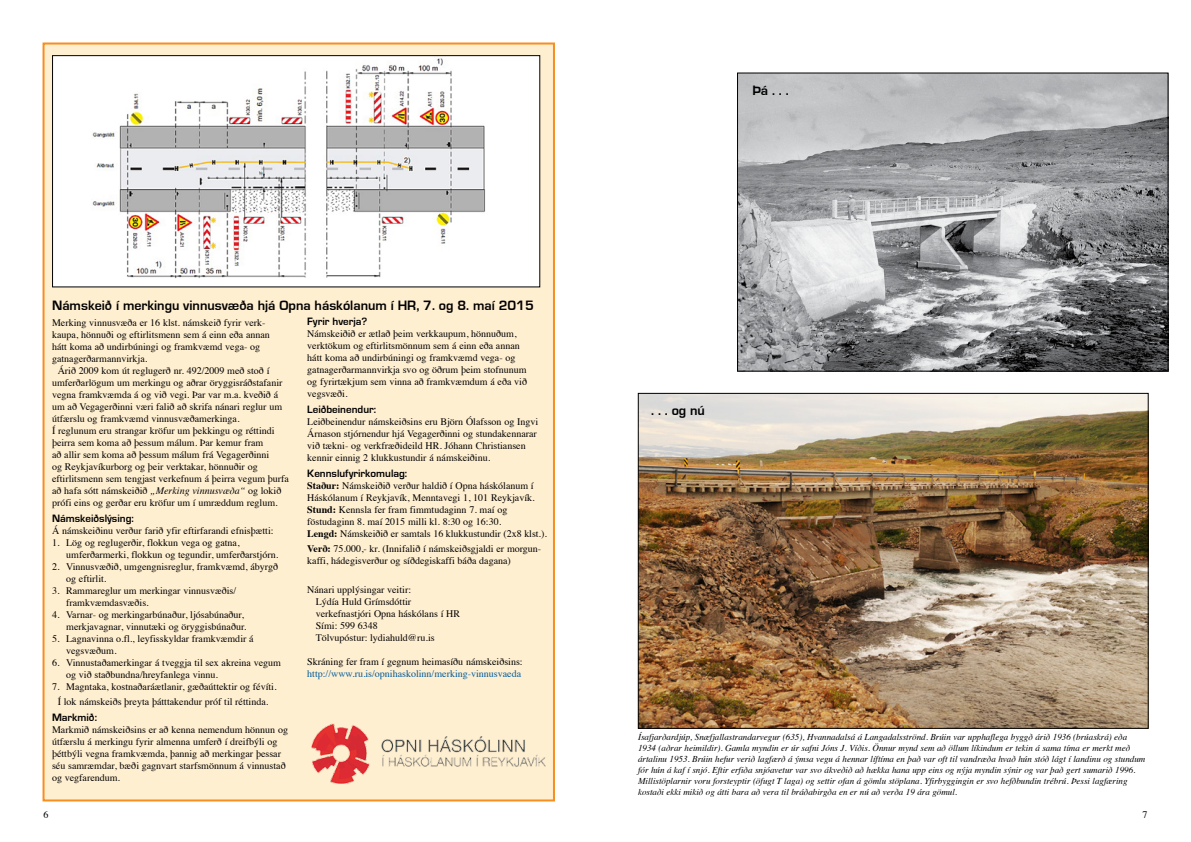
<style>
.page{position:relative;width:1191px;height:842px;background:#fff}
.page>*{position:absolute;margin:0;border:0;box-sizing:border-box;transform-origin:0 0}
.t1{font:700 14px "Eurostile";color:#000}
.t2{font:700 11px "Eurostile";color:#000}
.t3{font:10px/12px "Times";color:#000}
.t4{font:10px "Times";color:#005a9b}
.t5{font:italic 9px/11px "Times";color:#000}
.s1{font-style:italic}
.s2{font-weight:700}
</style>
<div class="page">
<img style="left:640px;top:395px;width:506px;height:332px">
<img style="left:739px;top:75px;width:427px;height:294px">
<div style="left:737px;top:73px;width:431px;height:298px;border:1px solid #000"></div>
<div style="left:43px;top:43px;width:512px;height:758px;background:#ffefd1;border:2px solid #f78e1e"></div>
<img style="left:54px;top:57px;width:484px;height:228px">
<div style="left:52px;top:55px;width:488px;height:232px;border:1px solid #000"></div>
<img style="left:311px;top:723px;width:235px;height:61px">
<h1 class="t1" style="left:52px;top:297px;width:483px">Námskeið í merkingu vinnusvæða hjá Opna háskólanum í HR, 7. og 8. maí 2015</h1>
<p class="t3" style="left:52px;top:316px;width:215px">Merking vinnusvæða er 16 klst. námskeið fyrir verk-</p>
<p class="t3" style="left:52px;top:328px;width:219px">kaupa, hönnuði og eftirlitsmenn sem á einn eða annan</p>
<p class="t3" style="left:52px;top:340px;width:210px">hátt koma að undirbúningi og framkvæmd vega- og</p>
<p class="t3" style="left:52px;top:352px;width:97px">gatnagerðarmannvirkja.</p>
<p class="t3" style="left:58px;top:364px;width:213px">Árið 2009 kom út reglugerð nr. 492/2009 með stoð í</p>
<p class="t3" style="left:52px;top:376px;width:232px">umferðarlögum um merkingu og aðrar öryggisráðstafanir</p>
<p class="t3" style="left:52px;top:388px;width:228px">vegna framkvæmda á og við vegi. Þar var m.a. kveðið á</p>
<p class="t3" style="left:52px;top:400px;width:232px">um að Vegagerðinni væri falið að skrifa nánari reglur um</p>
<p class="t3" style="left:52px;top:412px;width:189px">útfærslu og framkvæmd vinnusvæðamerkinga.</p>
<p class="t3" style="left:52px;top:424px;width:224px">Í reglunum eru strangar kröfur um þekkingu og réttindi</p>
<p class="t3" style="left:52px;top:436px;width:213px">þeirra sem koma að þessum málum. Þar kemur fram</p>
<p class="t3" style="left:52px;top:448px;width:219px">að allir sem koma að þessum málum frá Vegagerðinni</p>
<p class="t3" style="left:52px;top:460px;width:207px">og Reykjavíkurborg og þeir verktakar, hönnuðir og</p>
<p class="t3" style="left:52px;top:472px;width:238px">eftirlitsmenn sem tengjast verkefnum á þeirra vegum þurfa</p>
<p class="t3" style="left:52px;top:484px;width:231px">að hafa sótt námskeiðið <span class="s1">„Merking vinnusvæða“</span> og lokið</p>
<p class="t3" style="left:52px;top:496px;width:227px">prófi eins og gerðar eru kröfur um í umræddum reglum.</p>
<p class="t2" style="left:52px;top:512px;width:83px">Námskeiðslýsing:</p>
<p class="t3" style="left:52px;top:524px;width:223px">Á námskeiðinu verður farið yfir eftirfarandi efnisþætti:</p>
<p class="t3" style="left:66px;top:536px;width:213px;text-indent:-14px">1. Lög og reglugerðir, flokkun vega og gatna, umferðarmerki, flokkun og tegundir, umferðarstjórn.</p>
<p class="t3" style="left:66px;top:560px;width:213px;text-indent:-14px">2. Vinnusvæðið, umgengnisreglur, framkvæmd, ábyrgð og eftirlit.</p>
<p class="t3" style="left:66px;top:584px;width:171px;text-indent:-14px">3. Rammareglur um merkingar vinnusvæðis/ framkvæmdasvæðis.</p>
<p class="t3" style="left:52px;top:608px;width:196px;text-align:right">4. Varnar- og merkingarbúnaður, ljósabúnaður, merkjavagnar, vinnutæki og öryggisbúnaður.</p>
<p class="t3" style="left:66px;top:632px;width:189px;text-indent:-14px">5. Lagnavinna o.fl., leyfisskyldar framkvæmdir á vegsvæðum.</p>
<p class="t3" style="left:66px;top:656px;width:216px;text-indent:-14px">6. Vinnustaðamerkingar á tveggja til sex akreina vegum og við staðbundna/hreyfanlega vinnu.</p>
<p class="t3" style="left:52px;top:678px;width:226px;line-height:14.8px;text-align:center">7. Magntaka, kostnaðaráætlanir, gæðaúttektir og févíti.<br>Í lok námskeiðs þreyta þátttakendur próf til réttinda.</p>
<p class="t2" style="left:52px;top:711px;width:46px">Markmið:</p>
<p class="t3" style="left:52px;top:723px;width:237px">Markmið námskeiðsins er að kenna nemendum hönnun og útfærslu á merkingu fyrir almenna umferð í dreifbýli og þéttbýli vegna framkvæmda, þannig að merkingar þessar séu samræmdar, bæði gagnvart starfsmönnum á vinnustað og vegfarendum.</p>
<p class="t2" style="left:307px;top:315px;width:62px">Fyrir hverja?</p>
<p class="t3" style="left:307px;top:327px;width:221px">Námskeiðið er ætlað þeim verkkaupum, hönnuðum, verktökum og eftirlitsmönnum sem á einn eða annan hátt koma að undirbúningi og framkvæmd vega- og gatnagerðarmannvirkja svo og öðrum þeim stofnunum og fyrirtækjum sem vinna að framkvæmdum á eða við vegsvæði.</p>
<p class="t2" style="left:307px;top:403px;width:70px">Leiðbeinendur:</p>
<p class="t3" style="left:307px;top:415px;width:232px">Leiðbeinendur námskeiðsins eru Björn Ólafsson og Ingvi Árnason stjórnendur hjá Vegagerðinni og stundakennarar við tækni- og verkfræðideild HR. Jóhann Christiansen kennir einnig 2 klukkustundir á námskeiðinu.</p>
<p class="t2" style="left:307px;top:467px;width:102px">Kennslufyrirkomulag:</p>
<p class="t3" style="left:307px;top:479px;width:241px"><span class="s2">Staður:</span> Námskeiðið verður haldið í Opna háskólanum í Háskólanum í Reykjavík, Menntavegi 1, 101 Reykjavík.<br><span class="s2">Stund:</span> Kennsla fer fram fimmtudaginn 7. maí og föstudaginn 8. maí 2015 milli kl. 8:30 og 16:30.<br><span class="s2">Lengd:</span> Námskeiðið er samtals 16 klukkustundir (2x8 klst.).</p>
<p class="t3" style="left:307px;top:541px;width:235px"><span class="s2">Verð:</span> 75.000,- kr. (Innifalið í námskeiðsgjaldi er morgun&shy;kaffi, hádegisverður og síðdegiskaffi báða dagana)</p>
<p class="t3" style="left:316px;top:583px;width:146px;text-indent:-8px">Nánari upplýsingar veitir:<br>Lýdía Huld Grímsdóttir verkefnastjóri Opna háskólans í HR<br>Sími: 599 6348<br>Tölvupóstur: lydiahuld@ru.is</p>
<p class="t3" style="left:307px;top:655px;width:217px">Skráning fer fram í gegnum heimasíðu námskeiðsins:</p>
<p class="t4" style="left:307px;top:665px;width:215px">http://www.ru.is/opnihaskolinn/merking-vinnusvaeda</p>
<h1 class="t1" style="left:752px;top:83px;width:38px">Þá . . .</h1>
<h1 class="t1" style="left:651px;top:402px;width:55px">. . . og nú</h1>
<p class="t5" style="left:638px;top:731px;width:509px">Ísafjarðardjúp, Snæfjallastrandarvegur (635), Hvannadalsá á Langadalsströnd. Brúin var upphaflega byggð árið 1936 (brúaskrá) eða 1934 (aðrar heimildir). Gamla myndin er úr safni Jóns J. Víðis. Önnur mynd sem að öllum líkindum er tekin á sama tíma er merkt með ártalinu 1953. Brúin hefur verið lagfærð á ýmsa vegu á hennar líftíma en það var oft til vandræða hvað hún stóð lágt í landinu og stundum fór hún á kaf í snjó. Eftir erfiða snjóavetur var svo ákveðið að hækka hana upp eins og nýja myndin sýnir og var það gert sumarið 1996.<br>Millistöplarnir voru forsteyptir (öfugt T laga) og settir ofan á gömlu stöplana. Yfirbyggingin er svo hefðbundin trébrú. Þessi lagfæring kostaði ekki mikið og átti bara að vera til bráðabirgða en er nú að verða 19 ára gömul.</p>
<p class="t3" style="left:44px;top:808px;width:6px">6</p>
<p class="t3" style="left:1142px;top:808px;width:6px">7</p>
</div>
